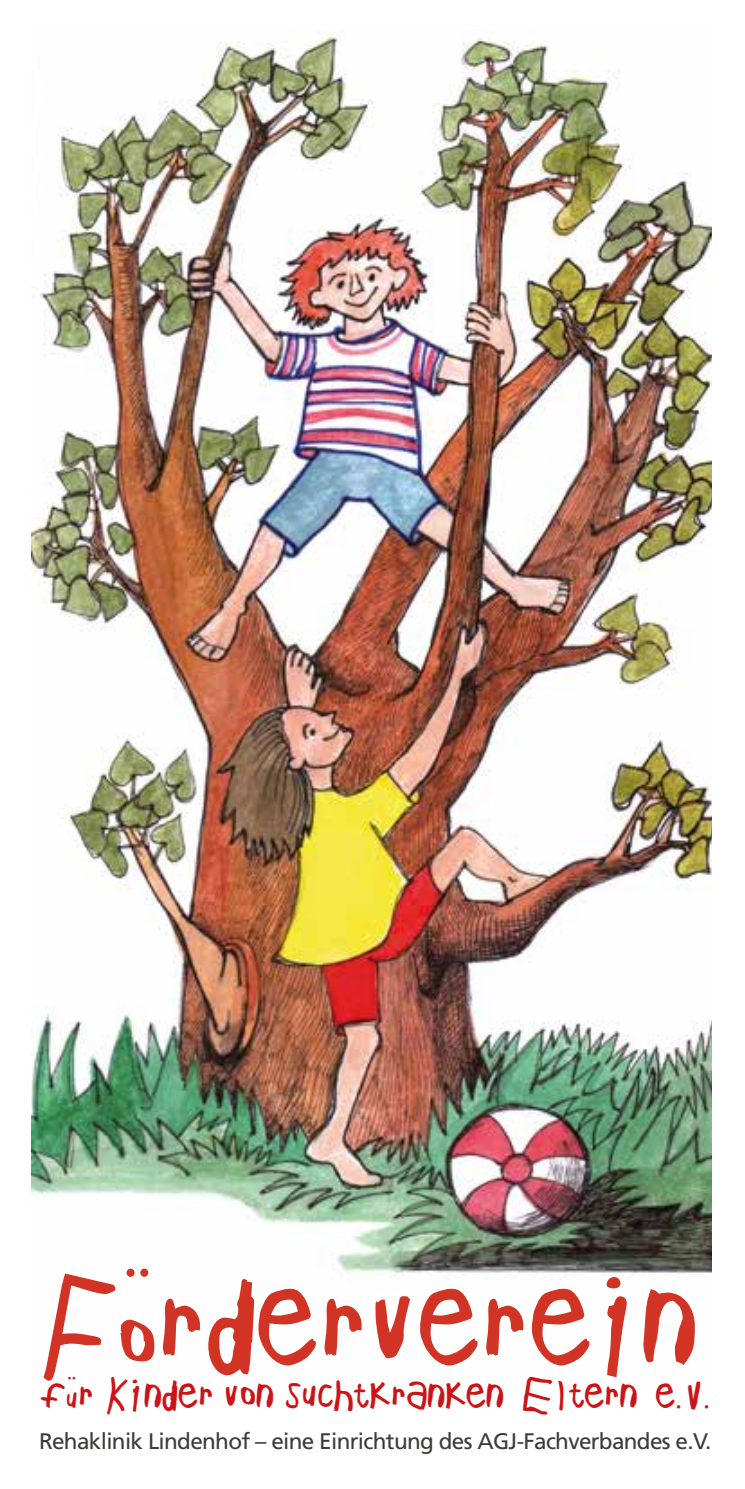
<style>
.page{position:relative;width:745px;height:1489px;background:#fff}
.page>*{position:absolute;margin:0;border:0;box-sizing:border-box;transform-origin:0 0}
.t1{font:117px "Childs Play Age Seven";letter-spacing:-.01em;color:#d13425}
.t2{font:37.75px "Childs Play Age Seven";letter-spacing:-.01em;color:#cd1316}
.t3{font:22.5px "Frutiger";letter-spacing:-.03em;color:#3b3b3a}
</style>
<div class="page">
<img style="left:32px;top:32px;width:679px;height:1247px">
<h1 class="t1" style="left:40px;top:1268px;width:658px">Förderverein</h1>
<h2 class="t2" style="left:40px;top:1376px;width:676px">für Kinder von suchtkranken Eltern e.V.</h2>
<p class="t3" style="left:39px;top:1427px;width:673px">Rehaklinik Lindenhof – eine Einrichtung des AGJ-Fachverbandes e.V.</p>
</div>
